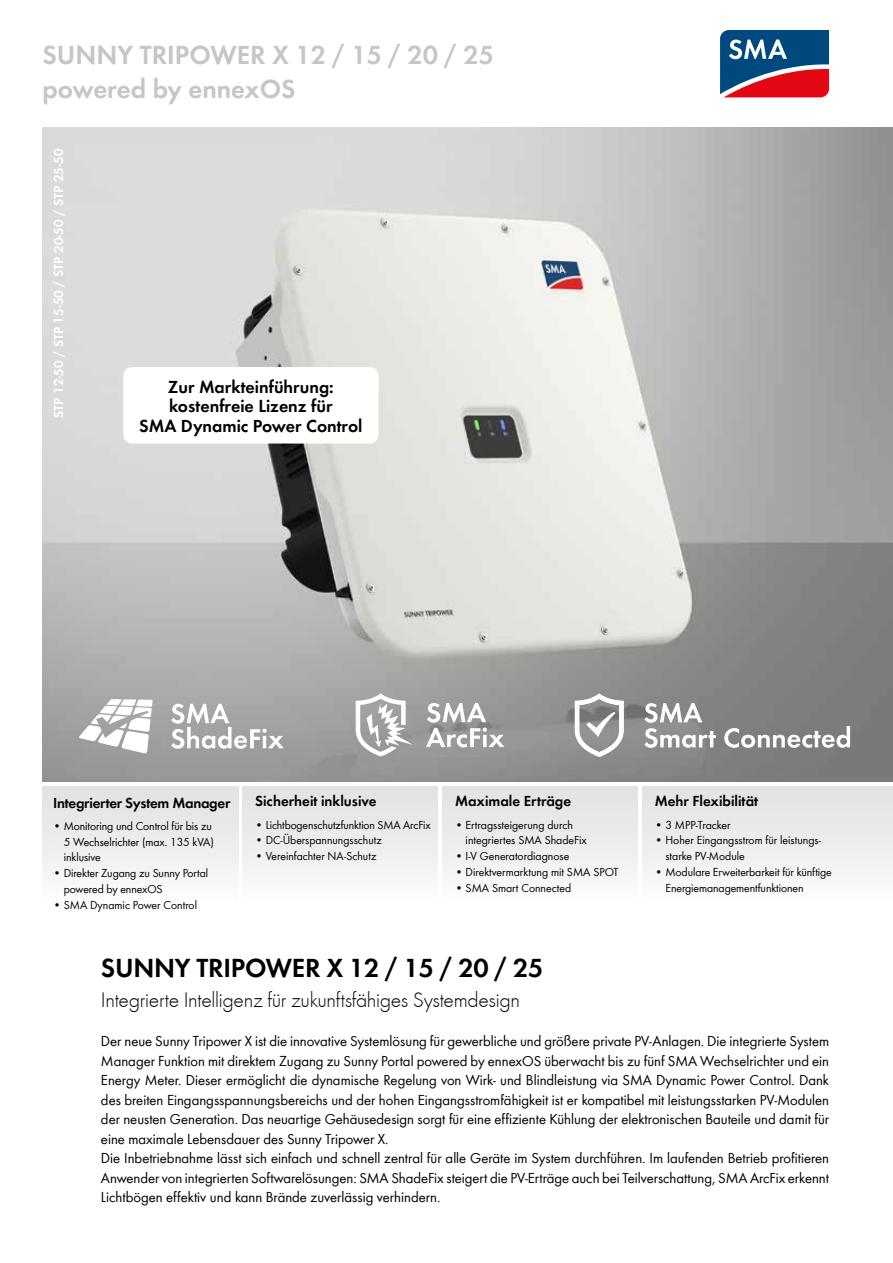
<style>
.page{position:relative;width:893px;height:1263px;background:#fff}
.page>*{position:absolute;margin:0;border:0;box-sizing:border-box;transform-origin:0 0}
.t1{font:600 27px/34.5px "SMA Futura Global";color:#c6c6c6}
.t2{font:600 27px "SMA Futura Global";letter-spacing:-.01em;color:#000}
.t3{font:300 21.75px "SMA Futura Global";letter-spacing:-.015em;color:#000}
.t4{font:600 18px/19.5px "SMA Futura Global";color:#000;text-align:center}
.t5{font:15px/19.5px "SMA Futura Global";color:#000}
.t6{font:600 15px "SMA Futura Global";color:#000}
.t7{font:600 15px "SMA Futura Global";letter-spacing:-.02em;color:#000}
.t8{font:600 13.5px "SMA Futura Global";color:#fff}
.t9{font:12px/15.8px "SMA Futura Global";letter-spacing:-.005em;color:#000}
</style>
<div class="page">
<img style="left:43px;top:128px;width:850px;height:653px">
<svg style="left:720px;top:30px;width:110px;height:68px;background:#655376"></svg>
<div style="left:43px;top:787px;width:195px;height:119px;background:linear-gradient(to bottom,#e1e1e1,#fdfdfd)"></div>
<div style="left:242px;top:787px;width:196px;height:119px;background:linear-gradient(to bottom,#e1e1e1,#fdfdfd)"></div>
<div style="left:442px;top:787px;width:196px;height:119px;background:linear-gradient(to bottom,#e1e1e1,#fdfdfd)"></div>
<div style="left:642px;top:787px;width:251px;height:119px;background:linear-gradient(to bottom,#e1e1e1,#fdfdfd)"></div>
<svg style="left:79px;top:699px;width:74px;height:55px"></svg>
<svg style="left:171px;top:704px;width:113px;height:45px"></svg>
<svg style="left:575px;top:693px;width:49px;height:64px"></svg>
<svg style="left:644px;top:703px;width:72px;height:45px"></svg>
<svg style="left:724px;top:726px;width:126px;height:22px"></svg>
<svg style="left:426px;top:703px;width:78px;height:44px"></svg>
<svg style="left:356px;top:693px;width:57px;height:63px"></svg>
<div style="left:123px;top:367px;width:255px;height:76px;background:#fff;border-radius:9px"></div>
<h1 class="t1" style="left:43px;top:37px;width:453px">SUNNY TRIPOWER X 12 / 15 / 20 / 25 powered by ennexOS</h1>
<p class="t8" style="left:51px;top:418px;width:271px;rotate:-90deg">STP 12-50 / STP 15-50 / STP 20-50 / STP 25-50</p>
<p class="t4" style="left:139px;top:377px;width:225px">Zur Markteinführung: kostenfreie Lizenz für<br>SMA Dynamic Power Control</p>
<p class="t7" style="left:53px;top:794px;width:179px">Integrierter System Manager</p>
<p class="t9" style="left:64px;top:818px;width:152px;text-indent:-11px">• Monitoring und Control für bis zu<br>5 Wechselrichter (max. 135 kVA) inklusive</p>
<p class="t9" style="left:64px;top:865px;width:146px;text-indent:-11px">• Direkter Zugang zu Sunny Portal powered by ennexOS</p>
<p class="t9" style="left:53px;top:896px;width:145px">• SMA Dynamic Power Control</p>
<p class="t6" style="left:255px;top:792px;width:123px">Sicherheit inklusive</p>
<p class="t9" style="left:255px;top:816px;width:177px">• Lichtbogenschutzfunktion SMA ArcFix</p>
<p class="t9" style="left:255px;top:832px;width:128px">• DC-Überspannungsschutz</p>
<p class="t9" style="left:255px;top:848px;width:123px">• Vereinfachter NA-Schutz</p>
<p class="t6" style="left:455px;top:792px;width:118px">Maximale Erträge</p>
<p class="t9" style="left:466px;top:816px;width:123px;text-indent:-11px">• Ertragssteigerung durch integriertes SMA ShadeFix</p>
<p class="t9" style="left:455px;top:848px;width:116px">• I-V Generatordiagnose</p>
<p class="t9" style="left:455px;top:864px;width:165px">• Direktvermarktung mit SMA SPOT</p>
<p class="t9" style="left:455px;top:879px;width:118px">• SMA Smart Connected</p>
<p class="t6" style="left:655px;top:792px;width:105px">Mehr Flexibilität</p>
<p class="t9" style="left:655px;top:816px;width:77px">• 3 MPP-Tracker</p>
<p class="t9" style="left:665px;top:832px;width:157px;text-indent:-11px">• Hoher Eingangsstrom für leistungs&shy;starke PV-Module</p>
<p class="t9" style="left:665px;top:864px;width:168px;text-indent:-11px">• Modulare Erweiterbarkeit für künftige<br>Energiemanagementfunktionen</p>
<h1 class="t2" style="left:101px;top:952px;width:444px">SUNNY TRIPOWER X 12 / 15 / 20 / 25</h1>
<h2 class="t3" style="left:101px;top:987px;width:420px">Integrierte Intelligenz für zukunftsfähiges Systemdesign</h2>
<p class="t5" style="left:101px;top:1031px;width:730px">Der neue Sunny Tripower X ist die innovative Systemlösung für gewerbliche und größere private PV-Anlagen. Die integrierte System Manager Funktion mit direktem Zugang zu Sunny Portal powered by ennexOS überwacht bis zu fünf SMA Wechselrichter und ein Energy Meter. Dieser ermöglicht die dynamische Regelung von Wirk- und Blindleistung via SMA Dynamic Power Control. Dank des breiten Eingangsspannungsbereichs und der hohen Eingangsstromfähigkeit ist er kompatibel mit leistungsstarken PV-Modulen der neusten Generation. Das neuartige Gehäusedesign sorgt für eine effiziente Kühlung der elektronischen Bauteile und damit für eine maximale Lebensdauer des Sunny Tripower X.<br>Die Inbetriebnahme lässt sich einfach und schnell zentral für alle Geräte im System durchführen. Im laufenden Betrieb profitieren Anwender von integrierten Softwarelösungen: SMA ShadeFix steigert die PV-Erträge auch bei Teilverschattung, SMA ArcFix erkennt Lichtbögen effektiv und kann Brände zuverlässig verhindern.</p>
</div>
